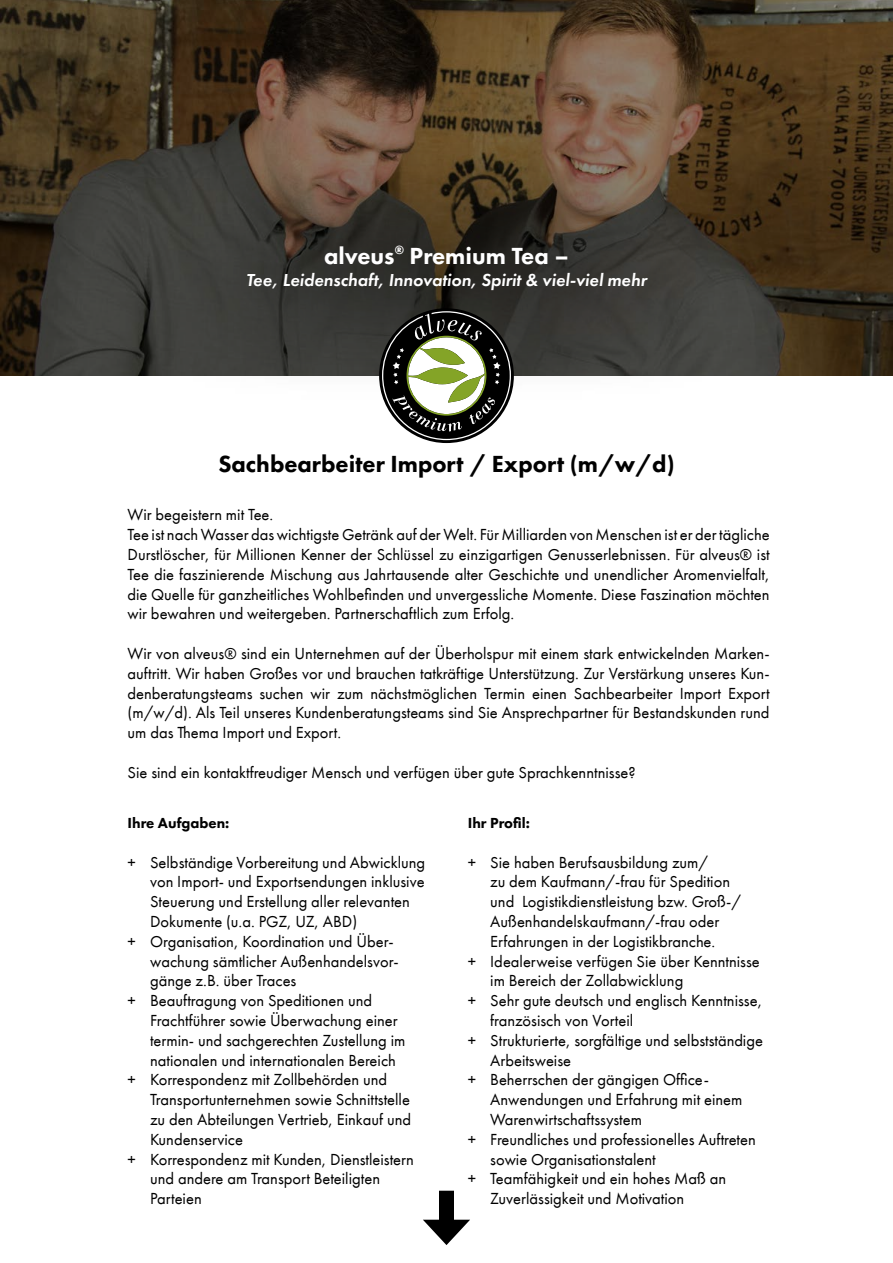
<style>
.page{position:relative;width:893px;height:1263px;background:#fff}
.page>*{position:absolute;margin:0;border:0;box-sizing:border-box;transform-origin:0 0}
.t1{font:800 24px "Futura PT";color:#000}
.t2{font:800 24px "Futura PT";color:#fff}
.t3{font:italic 600 18px "Futura PT";color:#fff}
.t4{font:16.5px/19.8px "Futura PT";color:#000}
.t5{font:800 15px "Futura PT";color:#000}
</style>
<div class="page">
<svg style="left:0;top:0;width:893px;height:376px;background:#473724"></svg>
<div style="left:141px;top:134px;width:612px;height:268px;background:#000;opacity:.75"></div>
<svg style="left:382px;top:311px;width:129px;height:129px"></svg>
<div style="left:439px;top:1191px;width:15px;height:38px;background:#000"></div>
<svg style="left:423px;top:1220px;width:47px;height:25px"></svg>
<h1 class="t2" style="left:324px;top:241px;width:246px">alveus<sup>®</sup> Premium Tea –</h1>
<p class="t3" style="left:246px;top:268px;width:402px">Tee, Leidenschaft, Innovation, Spirit &amp; viel-viel mehr</p>
<h1 class="t1" style="left:218px;top:449px;width:458px">Sachbearbeiter Import / Export (m/w/d)</h1>
<p class="t4" style="left:128px;top:505px;width:644px">Wir begeistern mit Tee.<br>Tee ist nach Wasser das wichtigste Getränk auf der Welt. Für Milliarden von Menschen ist er der tägliche Durstlöscher, für Millionen Kenner der Schlüssel zu einzigartigen Genusserlebnissen. Für alveus® ist Tee die faszinierende Mischung aus Jahrtausende alter Geschichte und unendlicher Aromenvielfalt, die Quelle für ganzheitliches Wohlbefinden und unvergessliche Momente. Diese Faszination möchten wir bewahren und weitergeben. Partnerschaftlich zum Erfolg.</p>
<p class="t4" style="left:128px;top:643px;width:644px;text-align:justify">Wir von alveus® sind ein Unternehmen auf der Überholspur mit einem stark entwickelnden Marken&shy;auftritt. Wir haben Großes vor und brauchen tatkräftige Unterstützung. Zur Verstärkung unseres Kun&shy;denberatungsteams suchen wir zum nächstmöglichen Termin einen Sachbearbeiter Import Export (m/w/d). Als Teil unseres Kundenberatungsteams sind Sie Ansprechpartner für Bestandskunden rund um das Thema Import und Export.</p>
<p class="t4" style="left:128px;top:762px;width:509px">Sie sind ein kontaktfreudiger Mensch und verfügen über gute Sprachkenntnisse?</p>
<p class="t5" style="left:128px;top:813px;width:103px">Ihre Aufgaben:</p>
<p class="t4" style="left:128px;top:852px;width:299px">+ Selbständige Vorbereitung und Abwicklung</p>
<p class="t4" style="left:150px;top:872px;width:276px">von Import- und Exportsendungen inklusive</p>
<p class="t4" style="left:150px;top:892px;width:261px">Steuerung und Erstellung aller relevanten</p>
<p class="t4" style="left:150px;top:911px;width:209px">Dokumente (u.a. PGZ, UZ, ABD)</p>
<p class="t4" style="left:128px;top:931px;width:268px">+ Organisation, Koordination und Über-</p>
<p class="t4" style="left:150px;top:951px;width:250px">wachung sämtlicher Außenhandelsvor-</p>
<p class="t4" style="left:150px;top:971px;width:148px">gänge z.B. über Traces</p>
<p class="t4" style="left:128px;top:991px;width:246px">+ Beauftragung von Speditionen und</p>
<p class="t4" style="left:150px;top:1010px;width:249px">Frachtführer sowie Überwachung einer</p>
<p class="t4" style="left:150px;top:1030px;width:257px">termin- und sachgerechten Zustellung im</p>
<p class="t4" style="left:150px;top:1050px;width:247px">nationalen und internationalen Bereich</p>
<p class="t4" style="left:128px;top:1070px;width:261px">+ Korrespondenz mit Zollbehörden und</p>
<p class="t4" style="left:150px;top:1090px;width:261px">Transportunternehmen sowie Schnittstelle</p>
<p class="t4" style="left:150px;top:1109px;width:263px">zu den Abteilungen Vertrieb, Einkauf und</p>
<p class="t4" style="left:150px;top:1129px;width:94px">Kundenservice</p>
<p class="t4" style="left:128px;top:1149px;width:288px">+ Korrespondenz mit Kunden, Dienstleistern</p>
<p class="t4" style="left:150px;top:1169px;width:231px">und andere am Transport Beteiligten</p>
<p class="t4" style="left:150px;top:1189px;width:53px">Parteien</p>
<p class="t5" style="left:468px;top:813px;width:64px">Ihr Profil:</p>
<p class="t4" style="left:468px;top:852px;width:242px">+ Sie haben Berufsausbildung zum/</p>
<p class="t4" style="left:490px;top:872px;width:241px">zu dem Kaufmann/-frau für Spedition</p>
<p class="t4" style="left:490px;top:892px;width:252px">und Logistikdienstleistung bzw. Groß-/</p>
<p class="t4" style="left:490px;top:911px;width:231px">Außenhandelskaufmann/-frau oder</p>
<p class="t4" style="left:490px;top:931px;width:227px">Erfahrungen in der Logistikbranche.</p>
<p class="t4" style="left:468px;top:951px;width:294px">+ Idealerweise verfügen Sie über Kenntnisse</p>
<p class="t4" style="left:490px;top:971px;width:195px">im Bereich der Zollabwicklung</p>
<p class="t4" style="left:468px;top:991px;width:296px">+ Sehr gute deutsch und englisch Kenntnisse,</p>
<p class="t4" style="left:490px;top:1010px;width:144px">französisch von Vorteil</p>
<p class="t4" style="left:468px;top:1030px;width:297px">+ Strukturierte, sorgfältige und selbstständige</p>
<p class="t4" style="left:490px;top:1050px;width:82px">Arbeitsweise</p>
<p class="t4" style="left:468px;top:1070px;width:243px">+ Beherrschen der gängigen Office-</p>
<p class="t4" style="left:490px;top:1090px;width:254px">Anwendungen und Erfahrung mit einem</p>
<p class="t4" style="left:490px;top:1109px;width:153px">Warenwirtschaftssystem</p>
<p class="t4" style="left:468px;top:1129px;width:290px">+ Freundliches und professionelles Auftreten</p>
<p class="t4" style="left:490px;top:1149px;width:167px">sowie Organisationstalent</p>
<p class="t4" style="left:468px;top:1169px;width:260px">+ Teamfähigkeit und ein hohes Maß an</p>
<p class="t4" style="left:490px;top:1189px;width:196px">Zuverlässigkeit und Motivation</p>
</div>
